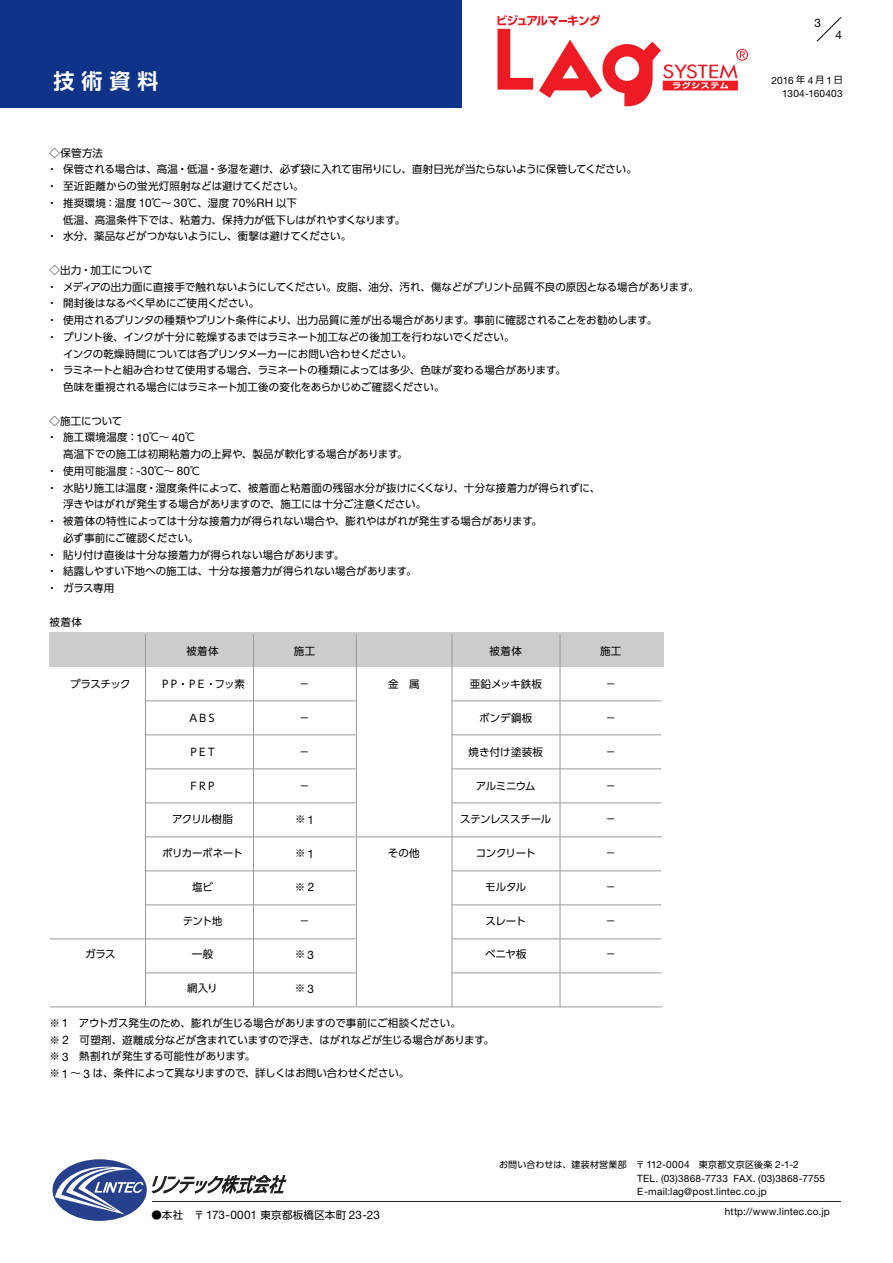
<style>
.page{position:relative;width:893px;height:1263px;background:#fff}
.page>*{position:absolute;margin:0;border:0;box-sizing:border-box;transform-origin:0 0}
.t1{font:700 21px "UD Shin Go Pro De";color:#fff}
.t2{font:11.7px "Helvetica Neue LT Std";color:#000}
.t3{font:10.5px/16.8px "UD Shin Go Pro";letter-spacing:-.01em;color:#000}
.t4{font:10.5px "UD Shin Go Pro";letter-spacing:.01em;color:#000}
.t5{font:10.5px "UD Shin Go Pro";letter-spacing:.025em;color:#000}
.t6{font:10.5px "UD Shin Go Pro";letter-spacing:.03em;color:#000}
.t7{font:10.5px "UD Shin Go Pro";letter-spacing:-.045em;color:#000}
.t8{font:10.5px "UD Shin Go Pro";letter-spacing:-.03em;color:#000}
.t9{font:10.5px "UD Shin Go Pro";letter-spacing:.02em;color:#000}
.t10{font:10.05px/13.5px "Helvetica Neue LT Std";letter-spacing:.02em;color:#000;text-align:right}
.t11{font:9px "UD Shin Go Pro";letter-spacing:.025em;color:#000}
.s1{font-family:"Helvetica Neue LT Std";font-size:11.7px}
.s2{font-family:"UD Shin Go Pro";font-size:9px}
.s3{font-family:"Helvetica Neue LT Std";font-size:10.05px}
</style>
<div class="page">
<div style="left:0;top:0;width:461px;height:107px;background:#0f3388"></div>
<svg style="left:497px;top:15px;width:251px;height:92px"></svg>
<svg style="left:816px;top:17px;width:26px;height:25px"></svg>
<svg style="left:151px;top:1175px;width:136px;height:19px"></svg>
<div style="left:52px;top:1159px;width:95px;height:62px;background:#26408c;border-radius:50%"></div>
<svg style="left:55px;top:1163px;width:89px;height:51px"></svg>
<hr style="left:152px;top:1201px;width:688px;height:1px;background:#241f21">
<div style="left:50px;top:632px;width:307px;height:34px;background:#ccc"></div>
<div style="left:356px;top:632px;width:307px;height:34px;background:#ccc"></div>
<hr style="left:146px;top:735px;width:210px;height:1px;background:#999">
<hr style="left:452px;top:735px;width:209px;height:1px;background:#999">
<hr style="left:146px;top:701px;width:210px;height:1px;background:#999">
<hr style="left:452px;top:701px;width:209px;height:1px;background:#999">
<hr style="left:145px;top:634px;width:1px;height:373px;background:#999">
<hr style="left:452px;top:634px;width:1px;height:373px;background:#999">
<hr style="left:356px;top:634px;width:1px;height:373px;background:#999">
<hr style="left:253px;top:634px;width:1px;height:373px;background:#999">
<hr style="left:560px;top:634px;width:1px;height:373px;background:#999">
<hr style="left:146px;top:769px;width:210px;height:1px;background:#999">
<hr style="left:452px;top:769px;width:209px;height:1px;background:#999">
<hr style="left:146px;top:803px;width:210px;height:1px;background:#999">
<hr style="left:452px;top:803px;width:209px;height:1px;background:#999">
<hr style="left:146px;top:837px;width:210px;height:1px;background:#999">
<hr style="left:356px;top:837px;width:306px;height:1px;background:#999">
<hr style="left:146px;top:871px;width:210px;height:1px;background:#999">
<hr style="left:452px;top:871px;width:209px;height:1px;background:#999">
<hr style="left:146px;top:905px;width:210px;height:1px;background:#999">
<hr style="left:452px;top:905px;width:209px;height:1px;background:#999">
<hr style="left:50px;top:939px;width:305px;height:1px;background:#999">
<hr style="left:452px;top:939px;width:209px;height:1px;background:#999">
<hr style="left:146px;top:973px;width:210px;height:1px;background:#999">
<hr style="left:452px;top:973px;width:209px;height:1px;background:#999">
<hr style="left:50px;top:1007px;width:305px;height:1px;background:#999">
<hr style="left:356px;top:1007px;width:306px;height:1px;background:#999">
<h1 class="t1" style="left:54px;top:64px;width:106px">技 術 資 料</h1>
<p class="t3" style="left:50px;top:144px;width:55px">◇保管方法</p>
<p class="t3" style="left:47px;top:161px;width:591px">・保管される場合は、高温・低温・多湿を避け、必ず袋に入れて宙吊りにし、直射日光が当たらないように保管してください。</p>
<p class="t3" style="left:47px;top:177px;width:258px">・至近距離からの蛍光灯照射などは避けてください。</p>
<p class="t6" style="left:47px;top:194px;width:252px">・推奨環境：温度 <span class="s1">10</span>℃～ <span class="s1">30</span>℃、湿度 <span class="s1">70%RH</span> 以下</p>
<p class="t3" style="left:63px;top:211px;width:344px">低温、高温条件下では、粘着力、保持力が低下しはがれやすくなります。</p>
<p class="t3" style="left:47px;top:228px;width:306px">・水分、薬品などがつかないようにし、衝撃は避けてください。</p>
<p class="t3" style="left:49px;top:261px;width:104px">◇出力・加工について</p>
<p class="t3" style="left:47px;top:278px;width:653px">・メディアの出力面に直接手で触れないようにしてください。皮脂、油分、汚れ、傷などがプリント品質不良の原因となる場合があります。</p>
<p class="t3" style="left:47px;top:295px;width:214px">・開封後はなるべく早めにご使用ください。</p>
<p class="t3" style="left:47px;top:311px;width:612px">・使用されるプリンタの種類やプリント条件により、出力品質に差が出る場合があります。事前に確認されることをお勧めします。</p>
<p class="t3" style="left:47px;top:328px;width:469px">・プリント後、インクが十分に乾燥するまではラミネート加工などの後加工を行わないでください。</p>
<p class="t3" style="left:63px;top:345px;width:350px">インクの乾燥時間については各プリンタメーカーにお問い合わせください。</p>
<p class="t3" style="left:47px;top:362px;width:520px">・ラミネートと組み合わせて使用する場合、ラミネートの種類によっては多少、色味が変わる場合があります。</p>
<p class="t3" style="left:63px;top:378px;width:383px">色味を重視される場合にはラミネート加工後の変化をあらかじめご確認ください。</p>
<p class="t3" style="left:49px;top:412px;width:74px">◇施工について</p>
<p class="t3" style="left:47px;top:429px;width:150px">・施工環境温度：<span class="s1">10</span>℃～ <span class="s1">40</span>℃</p>
<p class="t4" style="left:63px;top:445px;width:346px">高温下での施工は初期粘着力の上昇や、製品が軟化する場合があります。</p>
<p class="t3" style="left:47px;top:462px;width:155px">・使用可能温度：<span class="s1">-30</span>℃～ <span class="s1">80</span>℃</p>
<p class="t3" style="left:47px;top:479px;width:555px">・水貼り施工は温度・湿度条件によって、被着面と粘着面の残留水分が抜けにくくなり、十分な接着力が得られずに、</p>
<p class="t3" style="left:63px;top:496px;width:365px">浮きやはがれが発生する場合がありますので、施工には十分ご注意ください。</p>
<p class="t3" style="left:47px;top:512px;width:497px">・被着体の特性によっては十分な接着力が得られない場合や、膨れやはがれが発生する場合があります。</p>
<p class="t3" style="left:63px;top:529px;width:137px">必ず事前にご確認ください。</p>
<p class="t3" style="left:47px;top:546px;width:299px">・貼り付け直後は十分な接着力が得られない場合があります。</p>
<p class="t3" style="left:47px;top:563px;width:371px">・結露しやすい下地への施工は、十分な接着力が得られない場合があります。</p>
<p class="t3" style="left:47px;top:579px;width:69px">・ガラス専用</p>
<p class="t3" style="left:49px;top:613px;width:34px">被着体</p>
<p class="t3" style="left:186px;top:642px;width:34px">被着体</p>
<p class="t3" style="left:294px;top:642px;width:23px">施工</p>
<p class="t3" style="left:70px;top:676px;width:62px">プラスチック</p>
<p class="t3" style="left:160px;top:676px;width:86px">ＰＰ・ＰＥ・フッ素</p>
<p class="t3" style="left:299px;top:676px;width:12px">－</p>
<p class="t3" style="left:188px;top:709px;width:30px">ＡＢＳ</p>
<p class="t3" style="left:299px;top:709px;width:12px">－</p>
<p class="t3" style="left:188px;top:743px;width:30px">ＰＥＴ</p>
<p class="t3" style="left:299px;top:743px;width:12px">－</p>
<p class="t3" style="left:188px;top:777px;width:30px">ＦＲＰ</p>
<p class="t3" style="left:299px;top:777px;width:12px">－</p>
<p class="t3" style="left:172px;top:811px;width:62px">アクリル樹脂</p>
<p class="t3" style="left:295px;top:811px;width:20px">※<span class="s1">1</span></p>
<p class="t8" style="left:162px;top:845px;width:82px">ポリカーボネート</p>
<p class="t3" style="left:295px;top:844px;width:20px">※<span class="s1">1</span></p>
<p class="t3" style="left:192px;top:878px;width:22px">塩ビ</p>
<p class="t3" style="left:295px;top:878px;width:21px">※<span class="s1">2</span></p>
<p class="t3" style="left:183px;top:912px;width:41px">テント地</p>
<p class="t3" style="left:299px;top:912px;width:12px">－</p>
<p class="t3" style="left:85px;top:946px;width:32px">ガラス</p>
<p class="t3" style="left:192px;top:946px;width:23px">一般</p>
<p class="t3" style="left:295px;top:946px;width:21px">※<span class="s1">3</span></p>
<p class="t3" style="left:187px;top:979px;width:32px">網入り</p>
<p class="t3" style="left:295px;top:979px;width:21px">※<span class="s1">3</span></p>
<p class="t3" style="left:490px;top:642px;width:34px">被着体</p>
<p class="t3" style="left:600px;top:642px;width:23px">施工</p>
<p class="t3" style="left:388px;top:676px;width:33px">金　属</p>
<p class="t3" style="left:470px;top:676px;width:74px">亜鉛メッキ鉄板</p>
<p class="t3" style="left:606px;top:676px;width:12px">－</p>
<p class="t3" style="left:479px;top:709px;width:55px">ボンデ鋼板</p>
<p class="t3" style="left:606px;top:709px;width:12px">－</p>
<p class="t9" style="left:469px;top:743px;width:76px">焼き付け塗装板</p>
<p class="t3" style="left:606px;top:743px;width:12px">－</p>
<p class="t3" style="left:476px;top:777px;width:61px">アルミニウム</p>
<p class="t3" style="left:606px;top:777px;width:12px">－</p>
<p class="t7" style="left:460px;top:811px;width:93px">ステンレススチール</p>
<p class="t3" style="left:606px;top:811px;width:12px">－</p>
<p class="t3" style="left:388px;top:844px;width:33px">その他</p>
<p class="t3" style="left:476px;top:844px;width:61px">コンクリート</p>
<p class="t3" style="left:606px;top:844px;width:12px">－</p>
<p class="t3" style="left:485px;top:878px;width:42px">モルタル</p>
<p class="t3" style="left:606px;top:878px;width:12px">－</p>
<p class="t3" style="left:486px;top:912px;width:42px">スレート</p>
<p class="t3" style="left:606px;top:912px;width:12px">－</p>
<p class="t3" style="left:485px;top:946px;width:43px">ベニヤ板</p>
<p class="t3" style="left:606px;top:946px;width:12px">－</p>
<p class="t3" style="left:49px;top:1014px;width:446px">※ <span class="s1">1</span>　アウトガス発生のため、膨れが生じる場合がありますので事前にご相談ください。<br>※ <span class="s1">2</span>　可塑剤、遊離成分などが含まれていますので浮き、はがれなどが生じる場合があります。※ <span class="s1">3</span>　熱割れが発生する可能性があります。<br>※ <span class="s1">1</span> ～ <span class="s1">3</span> は、条件によって異なりますので、詳しくはお問い合わせください。</p>
<p class="t2" style="left:814px;top:16px;width:8px">3</p>
<p class="t2" style="left:835px;top:28px;width:8px">4</p>
<p class="t10" style="left:771px;top:73px;width:73px">2016<span class="s2">年</span>4<span class="s2">月</span>1<span class="s2">日<br></span>1304-160403</p>
<p class="t5" style="left:151px;top:1206px;width:230px">●本社　〒 <span class="s1">173-0001</span> 東京都板橋区本町 <span class="s1">23-23</span></p>
<p class="t11" style="left:499px;top:1157px;width:301px">お問い合わせは、建装材営業部 〒 <span class="s3">112-0004</span>　東京都文京区後楽 <span class="s3">2-1-2</span></p>
<p class="t10" style="left:637px;top:1171px;width:189px;text-align:left">TEL. (03)3868-7733 FAX. (03)3868-7755<br>E-mail:lag@post.lintec.co.jp</p>
<p class="t10" style="left:725px;top:1205px;width:107px">http://www.lintec.co.jp</p>
</div>
